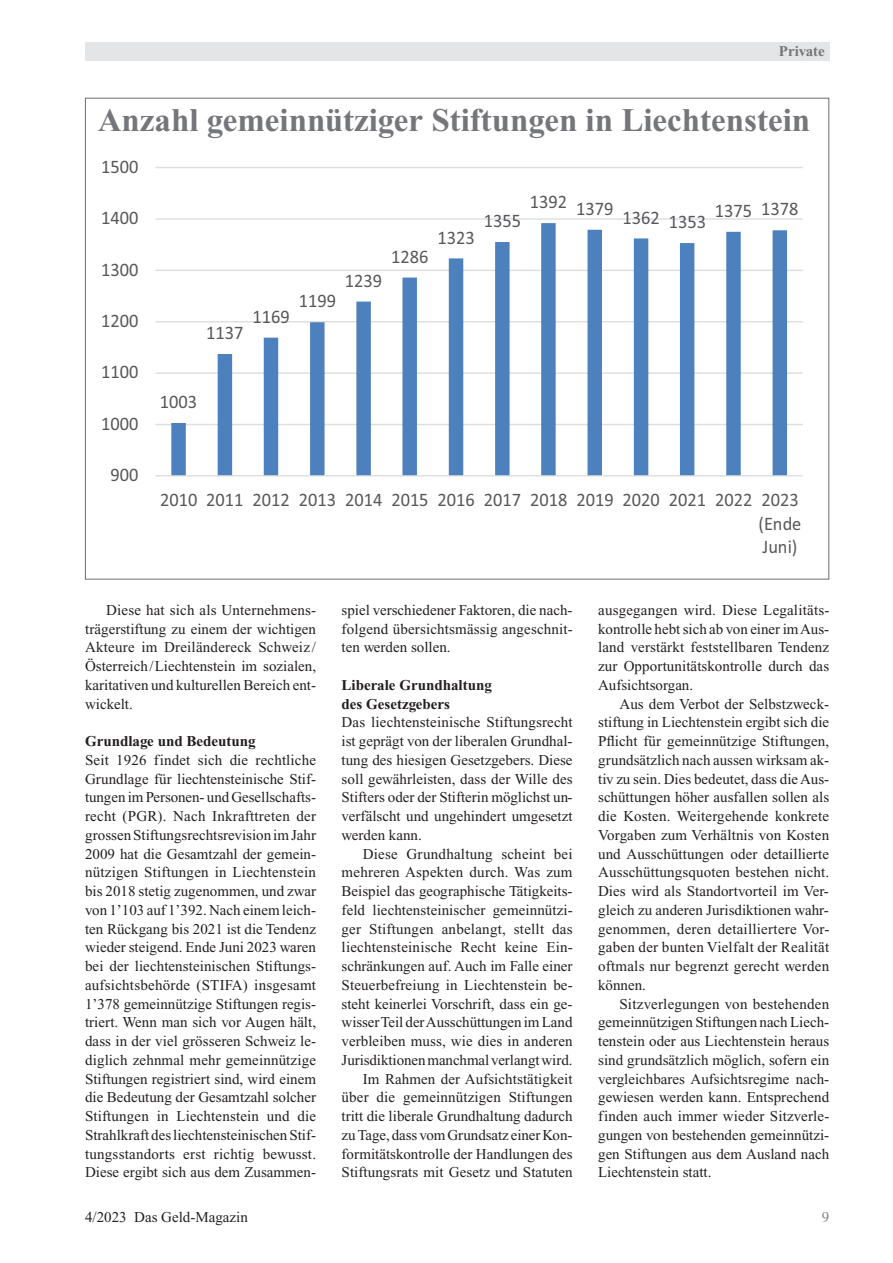
<style>
.page{position:relative;width:893px;height:1263px;background:#fff}
.page>*{position:absolute;margin:0;border:0;box-sizing:border-box;transform-origin:0 0}
.t1{font:700 33px "Times New Roman PS Std";color:#757679}
.t2{font:19.2px/23.4px "Calibri";color:#57585a;scale:.96 1}
.t3{font:15px/18.8px "Times New Roman PS Std";color:#231f20;text-align:justify}
.t4{font:700 15px/18.8px "Times New Roman PS Std";color:#231f20}
.t5{font:700 15px "Times New Roman PS Std";color:#757679}
.t6{font:15px "Times New Roman PS Std";color:#808285}
</style>
<div class="page">
<div style="left:85px;top:43px;width:744px;height:18px;background:#e4e5e7"></div>
<hr style="left:155px;top:424px;width:648px;height:1px;background:#dcdddf">
<hr style="left:155px;top:372px;width:648px;height:2px;background:#dcdddf">
<hr style="left:155px;top:321px;width:648px;height:1px;background:#dcdddf">
<hr style="left:155px;top:270px;width:648px;height:1px;background:#dcdddf">
<hr style="left:155px;top:218px;width:648px;height:2px;background:#dcdddf">
<hr style="left:155px;top:167px;width:648px;height:1px;background:#dcdddf">
<svg style="left:171px;top:223px;width:616px;height:252px"></svg>
<hr style="left:155px;top:475px;width:648px;height:1px;background:#dcdddf">
<svg style="left:310px;top:321px;width:477px;height:1px"></svg>
<svg style="left:171px;top:475px;width:15px;height:1px"></svg>
<svg style="left:218px;top:475px;width:14px;height:1px"></svg>
<svg style="left:264px;top:475px;width:14px;height:1px"></svg>
<svg style="left:310px;top:475px;width:15px;height:1px"></svg>
<svg style="left:356px;top:475px;width:15px;height:1px"></svg>
<svg style="left:402px;top:475px;width:15px;height:1px"></svg>
<svg style="left:449px;top:475px;width:14px;height:1px"></svg>
<svg style="left:495px;top:475px;width:15px;height:1px"></svg>
<svg style="left:541px;top:475px;width:15px;height:1px"></svg>
<svg style="left:587px;top:475px;width:15px;height:1px"></svg>
<svg style="left:634px;top:475px;width:14px;height:1px"></svg>
<svg style="left:680px;top:475px;width:14px;height:1px"></svg>
<svg style="left:726px;top:475px;width:15px;height:1px"></svg>
<svg style="left:773px;top:475px;width:14px;height:1px"></svg>
<p class="t5" style="left:779px;top:46px;width:48px">Private</p>
<h1 class="t1" style="left:98px;top:109px;width:714px">Anzahl gemeinnütziger Stiftungen in Liechtenstein</h1>
<p class="t2" style="left:101px;top:155px;width:40px">1500</p>
<p class="t2" style="left:101px;top:206px;width:40px">1400</p>
<p class="t2" style="left:101px;top:257px;width:40px">1300</p>
<p class="t2" style="left:101px;top:309px;width:40px">1200</p>
<p class="t2" style="left:101px;top:360px;width:40px">1100</p>
<p class="t2" style="left:101px;top:411px;width:40px">1000</p>
<p class="t2" style="left:111px;top:463px;width:31px">900</p>
<p class="t2" style="left:206px;top:321px;width:40px">1137</p>
<p class="t2" style="left:252px;top:304px;width:40px">1169</p>
<p class="t2" style="left:299px;top:289px;width:40px">1199</p>
<p class="t2" style="left:345px;top:268px;width:40px">1239</p>
<p class="t2" style="left:391px;top:244px;width:40px">1286</p>
<p class="t2" style="left:437px;top:225px;width:40px">1323</p>
<p class="t2" style="left:484px;top:209px;width:40px">1355</p>
<p class="t2" style="left:530px;top:193px;width:89px">1392 1379</p>
<p class="t2" style="left:622px;top:208px;width:89px">1362 1353</p>
<p class="t2" style="left:715px;top:198px;width:89px">1375 1378</p>
<p class="t2" style="left:160px;top:390px;width:40px">1003</p>
<p class="t2" style="left:758px;top:488px;width:46px;text-indent:-598px">2010 2011 2012 2013 2014 2015 2016 2017 2018 2019 2020 2021 2022 2023 (Ende<br>Juni)</p>
<p class="t3" style="left:85px;top:602px;width:233px;text-indent:21px">Diese hat sich als Unternehmens&shy;trägerstiftung zu einem der wichtigen Akteure im Dreiländereck Schweiz / Österreich/Liechtenstein im sozialen, karitativen und kulturellen Bereich ent&shy;wickelt.</p>
<p class="t4" style="left:85px;top:733px;width:172px">Grundlage und Bedeutung</p>
<p class="t3" style="left:85px;top:752px;width:233px">Seit 1926 findet sich die rechtliche Grundlage für liechtensteinische Stif&shy;tungen im Personen- und Gesellschafts&shy;recht (PGR). Nach Inkrafttreten der grossen Stiftungsrechtsrevision im Jahr 2009 hat die Gesamtzahl der gemein&shy;nützigen Stiftungen in Liechtenstein bis 2018 stetig zugenommen, und zwar von 1’103 auf 1’392. Nach einem leich&shy;ten Rückgang bis 2021 ist die Tendenz wieder steigend. Ende Juni 2023 waren bei der liechtensteinischen Stiftungs&shy;aufsichtsbehörde (STIFA) insgesamt 1’378 gemeinnützige Stiftungen regis&shy;triert. Wenn man sich vor Augen hält, dass in der viel grösseren Schweiz le&shy;diglich zehnmal mehr gemeinnützige Stiftungen registriert sind, wird einem die Bedeutung der Gesamtzahl solcher Stiftungen in Liechtenstein und die Strahlkraft des liechtensteinischen Stif&shy;tungsstandorts erst richtig bewusst.<br>Diese ergibt sich aus dem Zusammen-</p>
<p class="t3" style="left:342px;top:602px;width:233px">spiel verschiedener Faktoren, die nach&shy;folgend übersichtsmässig angeschnit&shy;ten werden sollen.</p>
<p class="t4" style="left:342px;top:677px;width:152px">Liberale Grundhaltung des Gesetzgebers</p>
<p class="t3" style="left:342px;top:714px;width:233px">Das liechtensteinische Stiftungsrecht ist geprägt von der liberalen Grundhal&shy;tung des hiesigen Gesetzgebers. Diese soll gewährleisten, dass der Wille des Stifters oder der Stifterin möglichst un&shy;verfälscht und ungehindert umgesetzt werden kann.</p>
<p class="t3" style="left:342px;top:846px;width:233px;text-align:right">Diese Grundhaltung scheint bei mehreren Aspekten durch. Was zum Beispiel das geographische Tätigkeits&shy;feld liechtensteinischer gemeinnützi&shy;ger Stiftungen anbelangt, stellt das liechtensteinische Recht keine Ein&shy;schränkungen auf. Auch im Falle einer Steuerbefreiung in Liechtenstein be&shy;steht keinerlei Vorschrift, dass ein ge&shy;wisser Teil der Ausschüttungen im Land verbleiben muss, wie dies in anderen Jurisdiktionen manchmal verlangt wird.<br>Im Rahmen der Aufsichtstätigkeit über die gemeinnützigen Stiftungen tritt die liberale Grundhaltung dadurch zuTage, dass vom Grundsatz einer Kon&shy;formitätskontrolle der Handlungen des Stiftungsrats mit Gesetz und Statuten</p>
<p class="t3" style="left:598px;top:602px;width:233px">ausgegangen wird. Diese Legalitäts&shy;kontrolle hebt sich ab von einer im Aus&shy;land verstärkt feststellbaren Tendenz zur Opportunitätskontrolle durch das Aufsichtsorgan.</p>
<p class="t3" style="left:598px;top:696px;width:233px;text-indent:21px">Aus dem Verbot der Selbstzweck&shy;stiftung in Liechtenstein ergibt sich die Pflicht für gemeinnützige Stiftungen, grundsätzlich nach aussen wirksam ak&shy;tiv zu sein. Dies bedeutet, dass die Aus&shy;schüttungen höher ausfallen sollen als die Kosten. Weitergehende konkrete Vorgaben zum Verhältnis von Kosten und Ausschüttungen oder detaillierte Ausschüttungsquoten bestehen nicht.<br>Dies wird als Standortvorteil im Ver&shy;gleich zu anderen Jurisdiktionen wahr&shy;genommen, deren detailliertere Vor&shy;gaben der bunten Vielfalt der Realität oftmals nur begrenzt gerecht werden können.</p>
<p class="t3" style="left:598px;top:996px;width:233px;text-indent:21px">Sitzverlegungen von bestehenden gemeinnützigen Stiftungen nach Liech&shy;tenstein oder aus Liechtenstein heraus sind grundsätzlich möglich, sofern ein vergleichbares Aufsichtsregime nach&shy;gewiesen werden kann. Entsprechend finden auch immer wieder Sitzverle&shy;gungen von bestehenden gemeinnützi&shy;gen Stiftungen aus dem Ausland nach Liechtenstein statt.</p>
<p class="t3" style="left:85px;top:1209px;width:164px">4/2023 Das Geld-Magazin</p>
<p class="t6" style="left:822px;top:1212px;width:9px">9</p>
</div>
